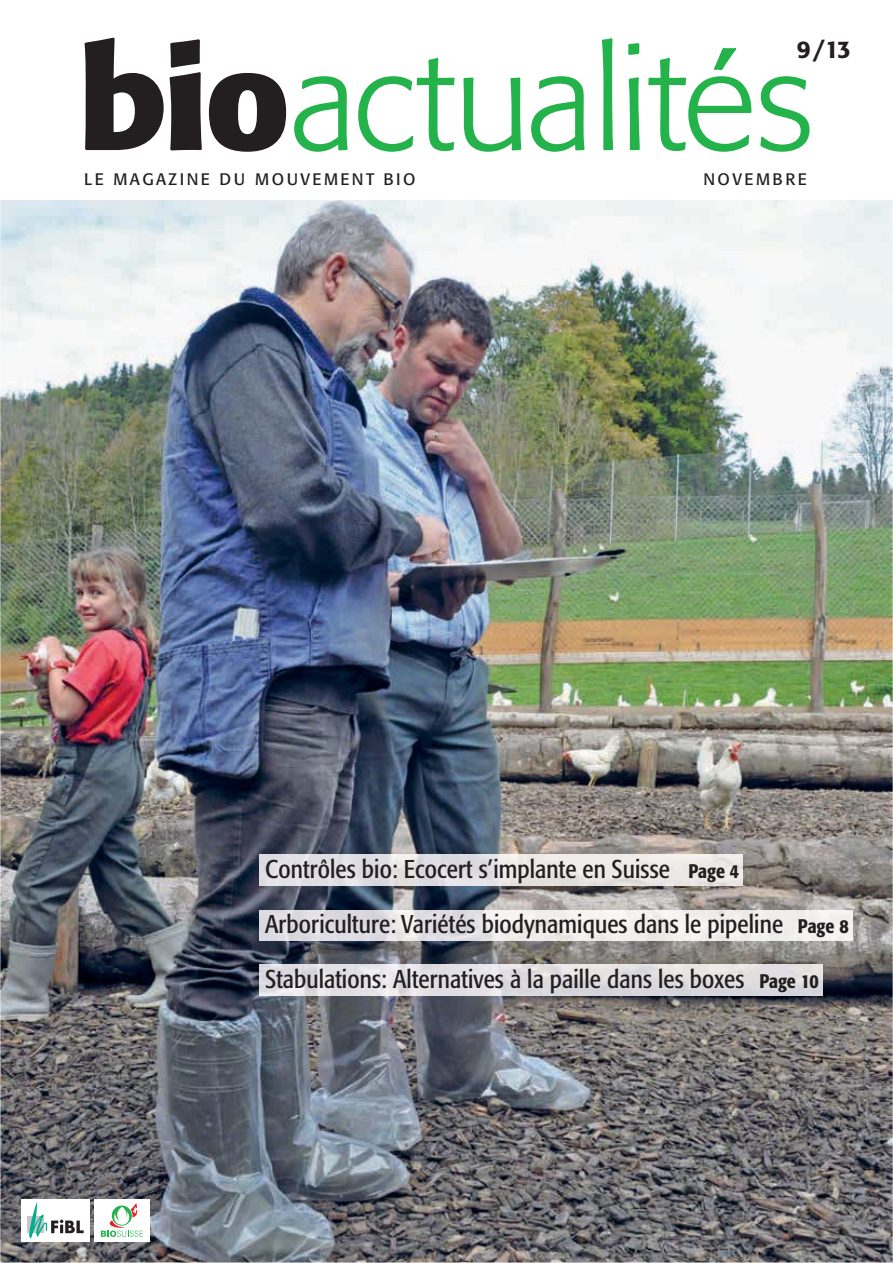
<style>
.page{position:relative;width:893px;height:1263px;background:#fff}
.page>*{position:absolute;margin:0;border:0;box-sizing:border-box;transform-origin:0 0}
.t1{font:300 141px "Formata BQ";letter-spacing:-.005em;color:#24b34b}
.t2{font:condensed 25.5px/54.8px "Formata BQ";letter-spacing:.005em;color:#231f20}
.t3{font:500 24px "Formata BQ";color:#231f20}
.t4{font:16.5px "Formata BQ";letter-spacing:.15em;color:#231f20}
.s1{font-weight:700;color:#231f20}
.s2{font-weight:500;font-size:19.5px}
</style>
<div class="page">
<img style="left:0;top:200px;width:893px;height:1063px">
<div style="left:22px;top:1199px;width:68px;height:42px;background:#fff"></div>
<div style="left:27px;top:1217px;width:17px;height:16px;background:#c6c8ca"></div>
<svg style="left:29px;top:1202px;width:55px;height:36px"></svg>
<div style="left:94px;top:1199px;width:55px;height:42px;background:#fff"></div>
<svg style="left:101px;top:1203px;width:42px;height:34px"></svg>
<img style="left:260px;top:855px;width:482px;height:31px">
<img style="left:260px;top:910px;width:592px;height:31px">
<img style="left:260px;top:964px;width:562px;height:31px">
<h1 class="t1" style="left:78px;top:41px;width:737px"><span class="s1">bio</span>actualités</h1>
<p class="t4" style="left:84px;top:172px;width:333px">LE MAGAZINE DU MOUVEMENT BIO</p>
<p class="t4" style="left:703px;top:172px;width:105px">NOVEMBRE</p>
<p class="t3" style="left:797px;top:37px;width:56px">9/13</p>
<p class="t2" style="left:265px;top:843px;width:585px">Contrôles bio: Ecocert s’implante en Suisse <span class="s2">Page 4<br></span>Arboriculture: Variétés biodynamiques dans le pipeline <span class="s2">Page 8<br></span>Stabulations: Alternatives à la paille dans les boxes <span class="s2">Page 10</span></p>
</div>
